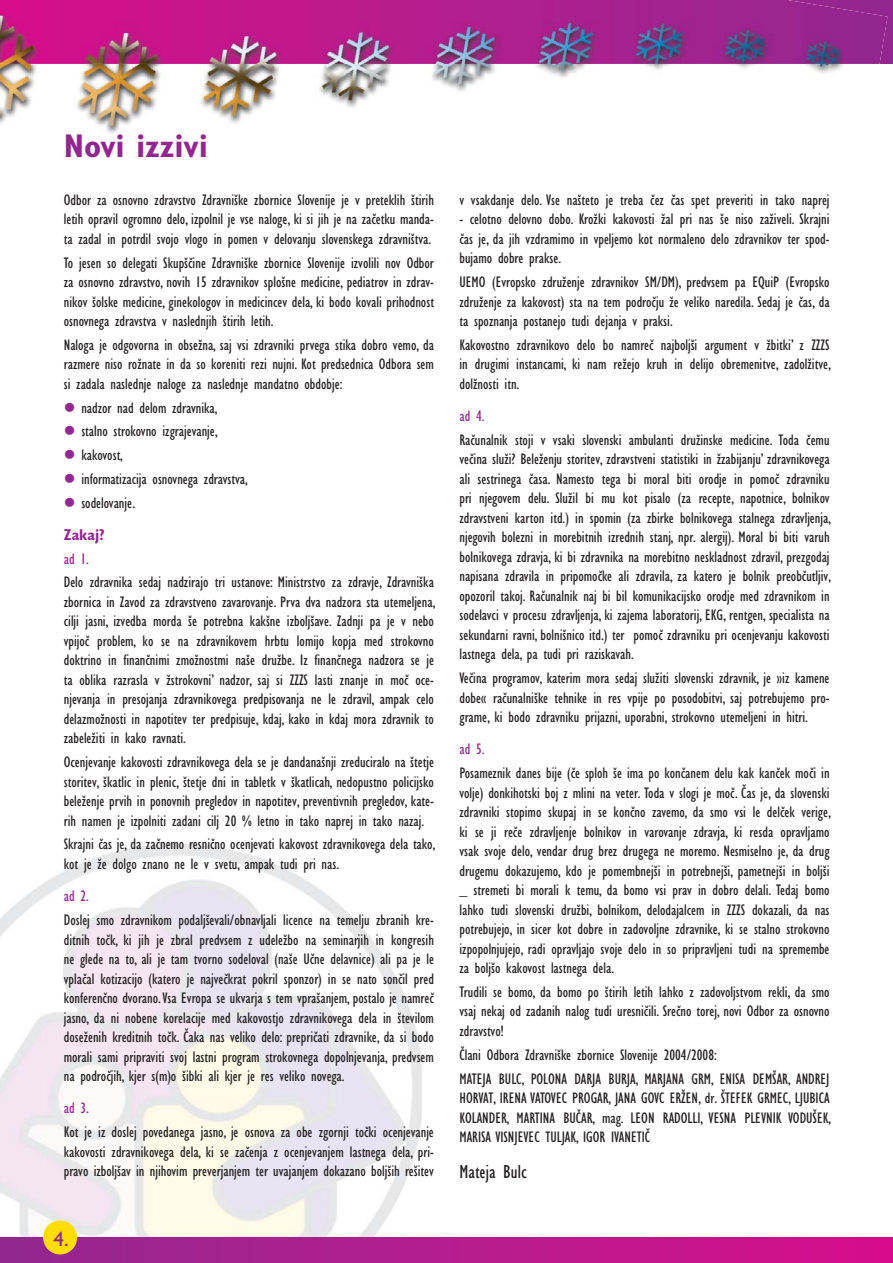
<style>
.page{position:relative;width:893px;height:1263px;background:#fff}
.page>*{position:absolute;margin:0;border:0;box-sizing:border-box;transform-origin:0 0}
.t1{font:700 condensed 33px "SS Gill Sans";color:#91278f}
.t2{font:21px "SS Gill Sans";color:#91278f}
.t3{font:condensed 19.5px "SS Gill Sans";letter-spacing:.005em;color:#231f20}
.t4{font:condensed 15.75px/19.5px "SS Gill Sans";color:#231f20;text-align:justify}
.t5{font:condensed 15.75px "SS Gill Sans";color:#91278f}
.t6{font:700 condensed 15.75px "SS Gill Sans";color:#91278f}
</style>
<div class="page">
<img style="left:0;top:844px;width:459px;height:394px">
<div style="left:0;top:1238px;width:892px;height:25px;background:linear-gradient(to right,#932a8e,#d60f8c)"></div>
<div style="left:43px;top:1220px;width:34px;height:34px;background:#fd0;border-radius:50%"></div>
<svg style="left:887px;top:0;width:5px;height:64px"></svg>
<img style="left:0;top:64px;width:2px;height:59px">
<img style="left:2px;top:64px;width:842px;height:70px">
<img style="left:0;top:0;width:887px;height:64px">
<h1 class="t1" style="left:64px;top:134px;width:145px">Novi izzivi</h1>
<p class="t4" style="left:64px;top:192px;width:371px">Odbor za osnovno zdravstvo Zdravni{ke zbornice Slovenije je v preteklih {tirih letih opravil ogromno delo, izpolnil je vse naloge, ki si jih je na za~etku manda&shy;ta zadal in potrdil svojo vlogo in pomen v delovanju slovenskega zdravni{tva.</p>
<p class="t4" style="left:64px;top:254px;width:371px">To jesen so delegati Skup{~ine Zdravni{ke zbornice Slovenije izvolili nov Odbor za osnovno zdravstvo, novih 15 zdravnikov splo{ne medicine, pediatrov in zdrav&shy;nikov {olske medicine, ginekologov in medicincev dela, ki bodo kovali prihodnost osnovnega zdravstva v naslednjih {tirih letih.</p>
<p class="t4" style="left:64px;top:337px;width:371px">Naloga je odgovorna in obsežna, saj vsi zdravniki prvega stika dobro vemo, da razmere niso rožnate in da so koreniti rezi nujni. Kot predsednica Odbora sem si zadala naslednje naloge za naslednje mandatno obdobje:</p>
<p class="t4" style="left:81px;top:397px;width:168px;line-height:23.7px;text-align:left">nadzor nad delom zdravnika, stalno strokovno izgrajevanje, kakovost,<br>informatizacija osnovnega zdravstva, sodelovanje.</p>
<p class="t6" style="left:64px;top:529px;width:42px">Zakaj?</p>
<p class="t5" style="left:64px;top:553px;width:27px">ad 1.</p>
<p class="t4" style="left:64px;top:574px;width:373px">Delo zdravnika sedaj nadzirajo tri ustanove: Ministrstvo za zdravje, Zdravni{ka zbornica in Zavod za zdravstveno zavarovanje. Prva dva nadzora sta utemeljena, cilji jasni, izvedba morda {e potrebna kak{ne izbolj{ave. Zadnji pa je v nebo vpijo~ problem, ko se na zdravnikovem hrbtu lomijo kopja med strokovno doktrino in finan~nimi zmožnostmi na{e družbe. Iz finan~nega nadzora se je ta oblika razrasla v ‘strokovni’ nadzor, saj si ZZZS lasti znanje in mo~ oce&shy;njevanja in presojanja zdravnikovega predpisovanja ne le zdravil, ampak celo delazmožnosti in napotitev ter predpisuje, kdaj, kako in kdaj mora zdravnik to zabeležiti in kako ravnati.</p>
<p class="t4" style="left:64px;top:754px;width:371px">Ocenjevanje kakovosti zdravnikovega dela se je dandana{nji zreduciralo na {tetje storitev, {katlic in plenic, {tetje dni in tabletk v {katlicah, nedopustno policijsko beleženje prvih in ponovnih pregledov in napotitev, preventivnih pregledov, kate&shy;rih namen je izpolniti zadani cilj 20 % letno in tako naprej in tako nazaj.</p>
<p class="t4" style="left:64px;top:836px;width:373px">Skrajni ~as je, da za~nemo resni~no ocenjevati kakovost zdravnikovega dela tako, kot je že dolgo znano ne le v svetu, ampak tudi pri nas.</p>
<p class="t5" style="left:64px;top:891px;width:27px">ad 2.</p>
<p class="t4" style="left:64px;top:912px;width:371px">Doslej smo zdravnikom podalj{evali/obnavljali licence na temelju zbranih kre&shy;ditnih to~k, ki jih je zbral predvsem z udeležbo na seminarjih in kongresih ne glede na to, ali je tam tvorno sodeloval (na{e U~ne delavnice) ali pa je le vpla~al kotizacijo (katero je najve~krat pokril sponzor) in se nato son~il pred konferen~no dvorano. Vsa Evropa se ukvarja s tem vpra{anjem, postalo je namre~ jasno, da ni nobene korelacije med kakovostjo zdravnikovega dela in {tevilom doseženih kreditnih to~k. ^aka nas veliko delo: prepri~ati zdravnike, da si bodo morali sami pripraviti svoj lastni program strokovnega dopolnjevanja, predvsem na podro~jih, kjer s(m)o {ibki ali kjer je res veliko novega.</p>
<p class="t5" style="left:64px;top:1103px;width:27px">ad 3.</p>
<p class="t4" style="left:64px;top:1124px;width:371px">Kot je iz doslej povedanega jasno, je osnova za obe zgornji to~ki ocenjevanje kakovosti zdravnikovega dela, ki se za~enja z ocenjevanjem lastnega dela, pri&shy;pravo izbolj{av in njihovim preverjanjem ter uvajanjem dokazano bolj{ih re{itev</p>
<h2 class="t2" style="left:54px;top:1231px;width:17px">4.</h2>
<p class="t4" style="left:459px;top:192px;width:371px">v vsakdanje delo. Vse na{teto je treba ~ez ~as spet preveriti in tako naprej</p>
<p class="t4" style="left:459px;top:211px;width:371px">- celotno delovno dobo. Krožki kakovosti žal pri nas {e niso zaživeli. Skrajni ~as je, da jih vzdramimo in vpeljemo kot normaleno delo zdravnikov ter spod&shy;bujamo dobre prakse.</p>
<p class="t4" style="left:459px;top:274px;width:371px">UEMO (Evropsko združenje zdravnikov SM/DM), predvsem pa EQuiP (Evropsko združenje za kakovost) sta na tem podro~ju že veliko naredila. Sedaj je ~as, da ta spoznanja postanejo tudi dejanja v praksi.</p>
<p class="t4" style="left:459px;top:337px;width:373px">Kakovostno zdravnikovo delo bo namre~ najbolj{i argument v ‘bitki’ z ZZZS in drugimi instancami, ki nam režejo kruh in delijo obremenitve, zadolžitve, dolžnosti itn.</p>
<p class="t5" style="left:459px;top:411px;width:27px">ad 4.</p>
<p class="t4" style="left:459px;top:432px;width:373px">Ra~unalnik stoji v vsaki slovenski ambulanti družinske medicine. Toda ~emu ve~ina služi? Beleženju storitev, zdravstveni statistiki in ‘zabijanju’ zdravnikovega ali sestrinega ~asa. Namesto tega bi moral biti orodje in pomo~ zdravniku pri njegovem delu. Služil bi mu kot pisalo (za recepte, napotnice, bolnikov zdravstveni karton itd.) in spomin (za zbirke bolnikovega stalnega zdravljenja, njegovih bolezni in morebitnih izrednih stanj, npr. alergij). Moral bi biti varuh bolnikovega zdravja, ki bi zdravnika na morebitno neskladnost zdravil, prezgodaj napisana zdravila in pripomo~ke ali zdravila, za katero je bolnik preob~utljiv, opozoril takoj. Ra~unalnik naj bi bil komunikacijsko orodje med zdravnikom in sodelavci v procesu zdravljenja, ki zajema laboratorij, EKG, rentgen, specialista na sekundarni ravni, bolni{nico itd.) ter pomo~ zdravniku pri ocenjevanju kakovosti lastnega dela, pa tudi pri raziskavah.</p>
<p class="t4" style="left:459px;top:670px;width:371px">Ve~ina programov, katerim mora sedaj služiti slovenski zdravnik, je »iz kamene dobe« ra~unalni{ke tehnike in res vpije po posodobitvi, saj potrebujemo pro&shy;grame, ki bodo zdravniku prijazni, uporabni, strokovno utemeljeni in hitri.</p>
<p class="t5" style="left:459px;top:744px;width:27px">ad 5.</p>
<p class="t4" style="left:459px;top:765px;width:373px">Posameznik danes bije (~e sploh {e ima po kon~anem delu kak kan~ek mo~i in volje) donkihotski boj z mlini na veter. Toda v slogi je mo~. ^as je, da slovenski zdravniki stopimo skupaj in se kon~no zavemo, da smo vsi le del~ek verige, ki se ji re~e zdravljenje bolnikov in varovanje zdravja, ki resda opravljamo vsak svoje delo, vendar drug brez drugega ne moremo. Nesmiselno je, da drug drugemu dokazujemo, kdo je pomembnej{i in potrebnej{i, pametnej{i in bolj{i _ stremeti bi morali k temu, da bomo vsi prav in dobro delali. Tedaj bomo lahko tudi slovenski družbi, bolnikom, delodajalcem in ZZZS dokazali, da nas potrebujejo, in sicer kot dobre in zadovoljne zdravnike, ki se stalno strokovno izpopolnjujejo, radi opravljajo svoje delo in so pripravljeni tudi na spremembe za bolj{o kakovost lastnega dela.</p>
<p class="t4" style="left:459px;top:984px;width:371px">Trudili se bomo, da bomo po {tirih letih lahko z zadovoljstvom rekli, da smo vsaj nekaj od zadanih nalog tudi uresni~ili. Sre~no torej, novi Odbor za osnovno zdravstvo!</p>
<p class="t4" style="left:459px;top:1044px;width:371px;line-height:23.7px">^lani Odbora Zdravni{ke zbornice Slovenije 2004/2008:<br>MATEJA BULC, POLONA DARJA BURJA, MARJANA GRM, ENISA DEM[AR, ANDREJ</p>
<p class="t4" style="left:459px;top:1090px;width:373px">HORVAT, IRENA VATOVEC PROGAR, JANA GOVC ERŽEN, dr. [TEFEK GRMEC, LJUBICA KOLANDER, MARTINA BU^AR, mag. LEON RADOLLI, VESNA PLEVNIK VODU[EK, MARISA VISNJEVEC TULJAK, IGOR IVANETI^</p>
<p class="t3" style="left:459px;top:1165px;width:69px">Mateja Bulc</p>
</div>
